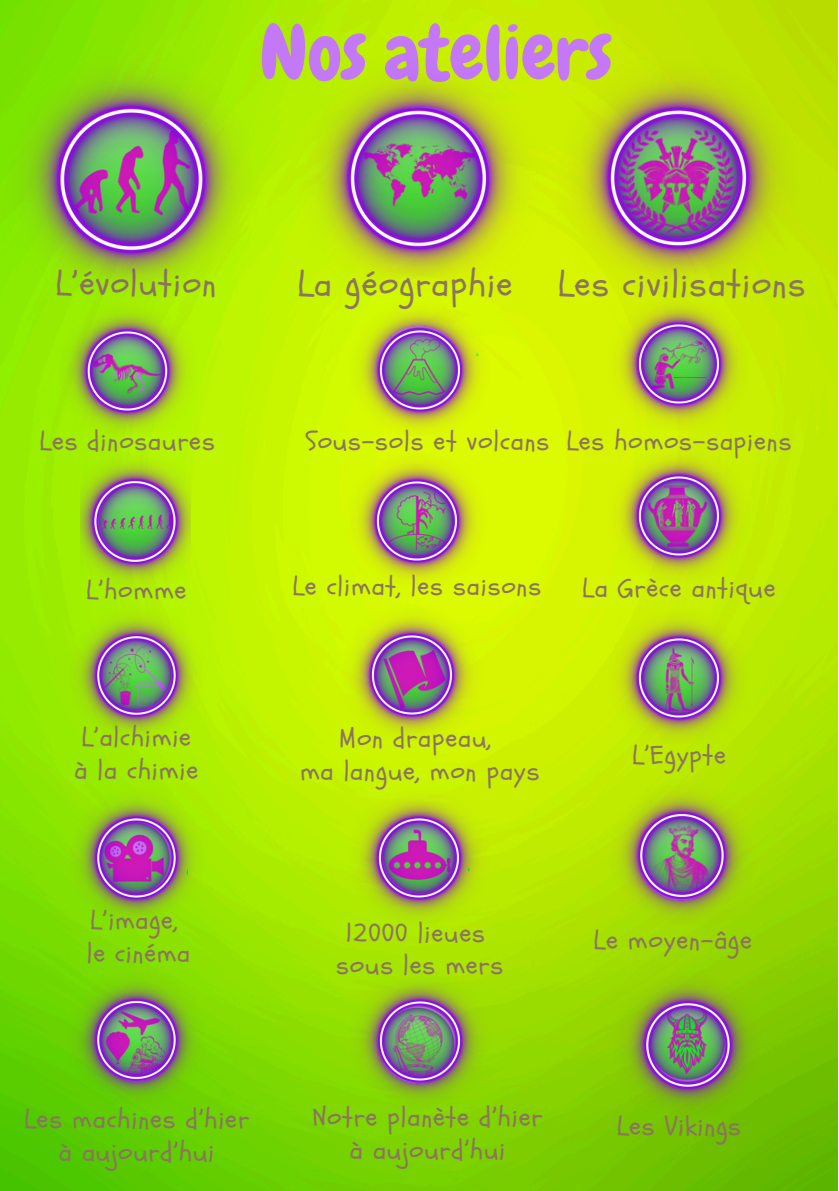
<style>
.page{position:relative;width:839px;height:1191px;background:#fff}
.page>*{position:absolute;margin:0;border:0;box-sizing:border-box;transform-origin:0 0}
.t1{font:76.2px "Chewy";color:#c478f6}
.t2{font:36.2px "Schoolbell";letter-spacing:.035em;color:#8a7462}
.t3{font:34.8px "Schoolbell";letter-spacing:.035em;color:#8a7462}
.t4{font:26.8px/32.8px "Schoolbell";letter-spacing:.035em;color:#8a7462;text-align:center}
.t5{font:26.6px/32.4px "Schoolbell";letter-spacing:.035em;color:#8a7462}
</style>
<div class="page">
<img style="left:0;top:0;width:837px;height:1191px">
<img style="left:5px;top:54px;width:253px;height:252px">
<img style="left:56px;top:300px;width:142px;height:138px">
<img style="left:80px;top:594px;width:92px;height:10px">
<img style="left:80px;top:450px;width:110px;height:144px">
<img style="left:66px;top:970px;width:140px;height:140px">
<img style="left:66px;top:746px;width:120px;height:9px">
<img style="left:66px;top:606px;width:140px;height:140px">
<img style="left:66px;top:928px;width:121px;height:9px">
<img style="left:66px;top:788px;width:141px;height:140px">
<img style="left:297px;top:58px;width:242px;height:242px">
<div style="left:349px;top:1107px;width:118px;height:19px;background:#82d700"></div>
<img style="left:349px;top:970px;width:142px;height:137px">
<div style="left:341px;top:741px;width:126px;height:20px;background:#cdf500"></div>
<img style="left:341px;top:605px;width:142px;height:136px">
<img style="left:345px;top:293px;width:133px;height:161px">
<img style="left:349px;top:299px;width:142px;height:137px">
<div style="left:350px;top:924px;width:119px;height:14px;background:#afeb00"></div>
<img style="left:348px;top:788px;width:142px;height:136px">
<img style="left:346px;top:587px;width:126px;height:17px">
<img style="left:346px;top:451px;width:142px;height:136px">
<img style="left:557px;top:57px;width:242px;height:242px">
<div style="left:604px;top:290px;width:124px;height:162px;background:#d2f500"></div>
<img style="left:608px;top:293px;width:142px;height:137px">
<img style="left:608px;top:582px;width:124px;height:16px">
<img style="left:608px;top:445px;width:142px;height:137px">
<img style="left:608px;top:744px;width:129px;height:19px">
<img style="left:608px;top:607px;width:142px;height:137px">
<img style="left:605px;top:783px;width:135px;height:163px">
<img style="left:608px;top:781px;width:148px;height:144px">
<img style="left:615px;top:1115px;width:126px;height:10px">
<img style="left:613px;top:971px;width:149px;height:144px">
<h1 class="t1" style="left:259px;top:5px;width:354px">Nos ateliers</h1>
<p class="t3" style="left:56px;top:261px;width:162px">L’évolution</p>
<p class="t4" style="left:40px;top:425px;width:177px">Les dinosaures</p>
<h2 class="t2" style="left:297px;top:259px;width:216px">La géographie</h2>
<p class="t2" style="left:557px;top:259px;width:249px">Les civilisations</p>
<p class="t4" style="left:306px;top:425px;width:245px">Sous-sols et volcans</p>
<p class="t4" style="left:566px;top:425px;width:227px">Les homos-sapiens</p>
<p class="t4" style="left:292px;top:570px;width:250px">Le climat, les saisons</p>
<p class="t4" style="left:86px;top:574px;width:102px">L’homme</p>
<p class="t4" style="left:582px;top:572px;width:195px">La Grèce antique</p>
<p class="t4" style="left:74px;top:721px;width:125px;text-align:left">L’alchimie à la chimie</p>
<p class="t5" style="left:87px;top:905px;width:105px">L’image, le cinéma</p>
<p class="t4" style="left:24px;top:1103px;width:226px">Les machines d’hier à aujourd’hui</p>
<p class="t4" style="left:339px;top:723px;width:153px">Mon drapeau,</p>
<p class="t4" style="left:300px;top:755px;width:241px">ma langue, mon pays</p>
<p class="t4" style="left:632px;top:739px;width:95px">L’Egypte</p>
<p class="t4" style="left:345px;top:917px;width:141px">12000 lieues</p>
<p class="t4" style="left:336px;top:950px;width:168px">sous les mers</p>
<h2 class="t4" style="left:313px;top:1102px;width:231px">Notre planète d’hier à aujourd’hui</h2>
<p class="t4" style="left:593px;top:924px;width:160px">Le moyen-âge</p>
<p class="t4" style="left:616px;top:1110px;width:126px">Les Vikings</p>
</div>
